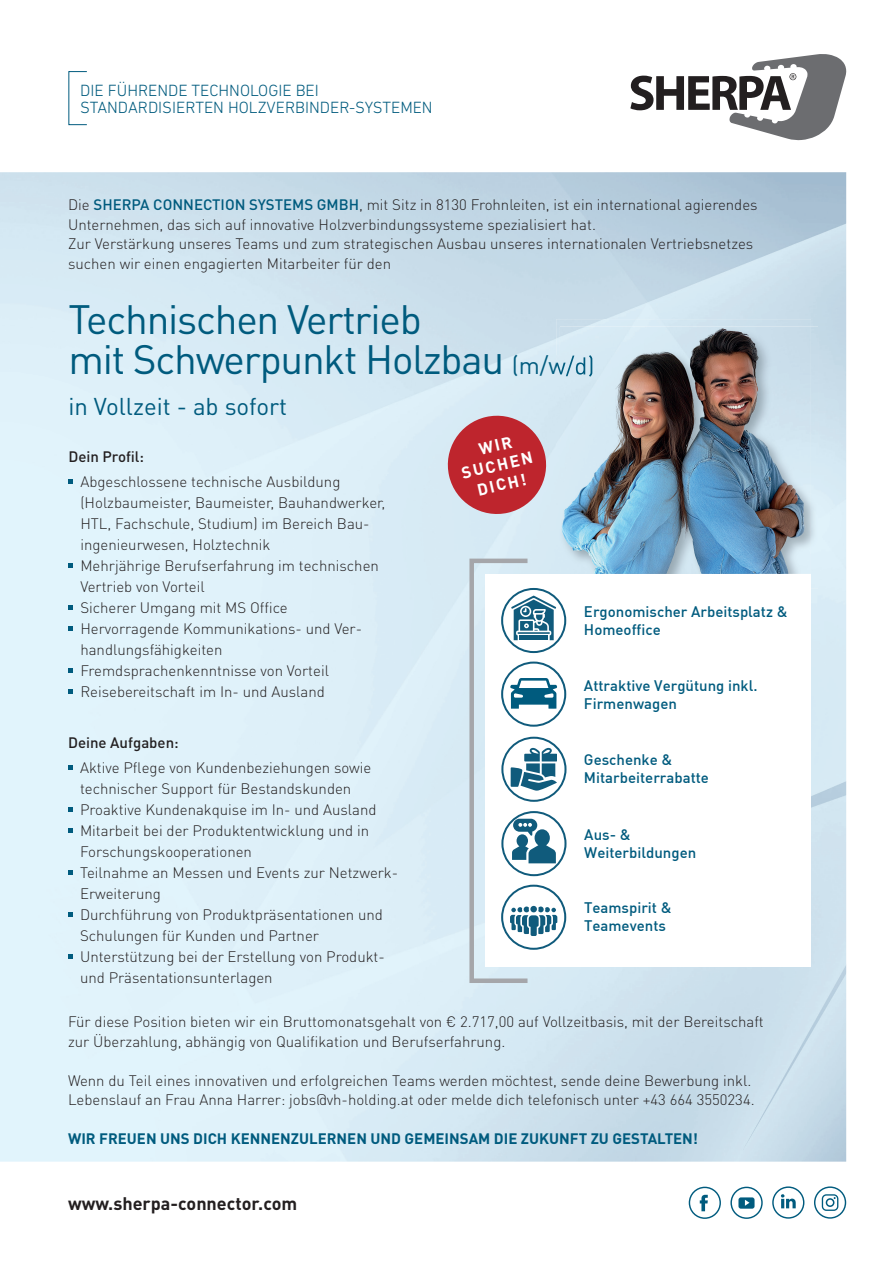
<style>
.page{position:relative;width:893px;height:1263px;background:#fff}
.page>*{position:absolute;margin:0;border:0;box-sizing:border-box;transform-origin:0 0}
.t1{font:40.5px/40.5px "DIN Pro";letter-spacing:-.03em;color:#005b7e}
.t2{font:24px "DIN Pro";color:#005b7e}
.t3{font:700 18px "DIN Pro";color:#231f20}
.t4{font:300 16.5px/17.1px "DIN Next LT Pro";color:#005b7e}
.t5{font:700 16.35px/19.6px "DIN Pro";color:#fff;text-align:center}
.t6{font:300 15px/21px "DIN Pro";color:#231f20}
.t7{font:500 15px/18px "DIN";color:#005b7e}
.t8{font:700 15px "DIN Pro";color:#005b7e}
.t9{font:500 15px "DIN Pro";color:#231f20}
.s1{font-weight:500;color:#005b7e}
.s2{font-size:24px}
</style>
<div class="page">
<img style="left:0;top:172px;width:846px;height:989px">
<svg style="left:630px;top:54px;width:217px;height:86px"></svg>
<div style="left:689px;top:1187px;width:32px;height:32px;border:1px solid #005b7e;border-radius:15px"></div>
<svg style="left:700px;top:1195px;width:8px;height:16px"></svg>
<div style="left:772px;top:1186px;width:32px;height:33px;border:1px solid #005b7e;border-radius:15px"></div>
<div style="left:814px;top:1186px;width:32px;height:33px;border:1px solid #005b7e;border-radius:15px"></div>
<svg style="left:822px;top:1194px;width:16px;height:17px"></svg>
<div style="left:730px;top:1187px;width:33px;height:32px;border:1px solid #005b7e;border-radius:15px"></div>
<svg style="left:738px;top:1197px;width:16px;height:12px"></svg>
<svg style="left:781px;top:1194px;width:15px;height:14px"></svg>
<svg style="left:443px;top:411px;width:108px;height:108px"></svg>
<svg style="left:68px;top:479px;width:5px;height:5px"></svg>
<svg style="left:68px;top:563px;width:5px;height:5px"></svg>
<svg style="left:68px;top:605px;width:5px;height:5px"></svg>
<svg style="left:68px;top:626px;width:5px;height:5px"></svg>
<svg style="left:68px;top:668px;width:5px;height:5px"></svg>
<svg style="left:68px;top:689px;width:5px;height:5px"></svg>
<svg style="left:68px;top:765px;width:4px;height:5px"></svg>
<svg style="left:68px;top:807px;width:4px;height:5px"></svg>
<svg style="left:68px;top:828px;width:4px;height:5px"></svg>
<svg style="left:68px;top:870px;width:4px;height:5px"></svg>
<svg style="left:68px;top:912px;width:4px;height:5px"></svg>
<svg style="left:68px;top:954px;width:4px;height:5px"></svg>
<img style="left:811px;top:326px;width:7px;height:262px">
<img style="left:556px;top:319px;width:255px;height:36px">
<img style="left:556px;top:377px;width:4px;height:197px">
<img style="left:556px;top:355px;width:4px;height:22px">
<img style="left:560px;top:326px;width:251px;height:248px">
<img style="left:560px;top:355px;width:32px;height:22px">
<div style="left:485px;top:574px;width:326px;height:393px;background:#fff"></div>
<svg style="left:501px;top:588px;width:65px;height:65px"></svg>
<svg style="left:501px;top:811px;width:65px;height:65px"></svg>
<svg style="left:501px;top:737px;width:65px;height:65px"></svg>
<svg style="left:501px;top:885px;width:65px;height:65px"></svg>
<svg style="left:501px;top:661px;width:65px;height:66px"></svg>
<div style="left:469px;top:559px;width:61px;height:424px;border:4px solid #a5a6aa"></div>
<p class="t4" style="left:80px;top:81px;width:354px">DIE FÜHRENDE TECHNOLOGIE BEI<br>STANDARDISIERTEN HOLZVERBINDER-SYSTEMEN</p>
<p class="t6" style="left:68px;top:194px;width:691px;line-height:19.5px">Die <span class="s1">SHERPA CONNECTION SYSTEMS GMBH</span>, mit Sitz in 8130 Frohnleiten, ist ein international agierendes Unternehmen, das sich auf innovative Holzverbindungssysteme spezialisiert hat.<br>Zur Verstärkung unseres Teams und zum strategischen Ausbau unseres internationalen Vertriebsnetzes suchen wir einen engagierten Mitarbeiter für den</p>
<h1 class="t1" style="left:68px;top:297px;width:528px">Technischen Vertrieb<br>mit Schwerpunkt Holzbau <span class="s2">(m/w/d)</span></h1>
<h2 class="t2" style="left:68px;top:390px;width:220px">in Vollzeit - ab sofort</h2>
<p class="t9" style="left:68px;top:446px;width:77px">Dein Profil:</p>
<p class="t6" style="left:80px;top:470px;width:307px">Abgeschlossene technische Ausbildung (Holzbaumeister, Baumeister, Bauhandwerker, HTL, Fachschule, Studium) im Bereich Bau&shy;ingenieurwesen, Holztechnik<br>Mehrjährige Berufserfahrung im technischen Vertrieb von Vorteil<br>Sicherer Umgang mit MS Office Hervorragende Kommunikations- und Ver&shy;handlungsfähigkeiten Fremdsprachenkenntnisse von Vorteil Reisebereitschaft im In- und Ausland</p>
<p class="t5" style="left:455px;top:443px;width:74px;rotate:-13deg">WIR<br>SUCHEN<br>DICH!</p>
<p class="t7" style="left:584px;top:602px;width:205px">Ergonomischer Arbeitsplatz &amp;<br>Homeoffice</p>
<p class="t7" style="left:584px;top:676px;width:175px">Attraktive Vergütung inkl.<br>Firmenwagen</p>
<p class="t9" style="left:68px;top:732px;width:112px">Deine Aufgaben:</p>
<p class="t6" style="left:80px;top:756px;width:320px">Aktive Pflege von Kundenbeziehungen sowie technischer Support für Bestandskunden Proaktive Kundenakquise im In- und Ausland Mitarbeit bei der Produktentwicklung und in Forschungskooperationen<br>Teilnahme an Messen und Events zur Netzwerk-Erweiterung<br>Durchführung von Produktpräsentationen und Schulungen für Kunden und Partner Unterstützung bei der Erstellung von Produkt&shy;und Präsentationsunterlagen</p>
<p class="t7" style="left:584px;top:750px;width:127px">Geschenke &amp;<br>Mitarbeiterrabatte</p>
<p class="t7" style="left:584px;top:825px;width:114px">Aus- &amp;<br>Weiterbildungen</p>
<p class="t7" style="left:584px;top:898px;width:89px">Teamspirit &amp;<br>Teamevents</p>
<p class="t6" style="left:68px;top:1011px;width:697px;line-height:19.5px">Für diese Position bieten wir ein Bruttomonatsgehalt von € 2.717,00 auf Vollzeitbasis, mit der Bereitschaft zur Überzahlung, abhängig von Qualifikation und Berufserfahrung.</p>
<p class="t6" style="left:68px;top:1070px;width:688px;line-height:19.5px">Wenn du Teil eines innovativen und erfolgreichen Teams werden möchtest, sende deine Bewerbung inkl.<br>Lebenslauf an Frau Anna Harrer: jobs@vh-holding.at oder melde dich telefonisch unter +43 664 3550234.</p>
<p class="t8" style="left:68px;top:1126px;width:632px">WIR FREUEN UNS DICH KENNENZULERNEN UND GEMEINSAM DIE ZUKUNFT ZU GESTALTEN!</p>
<p class="t3" style="left:68px;top:1188px;width:231px">www.sherpa-connector.com</p>
</div>
